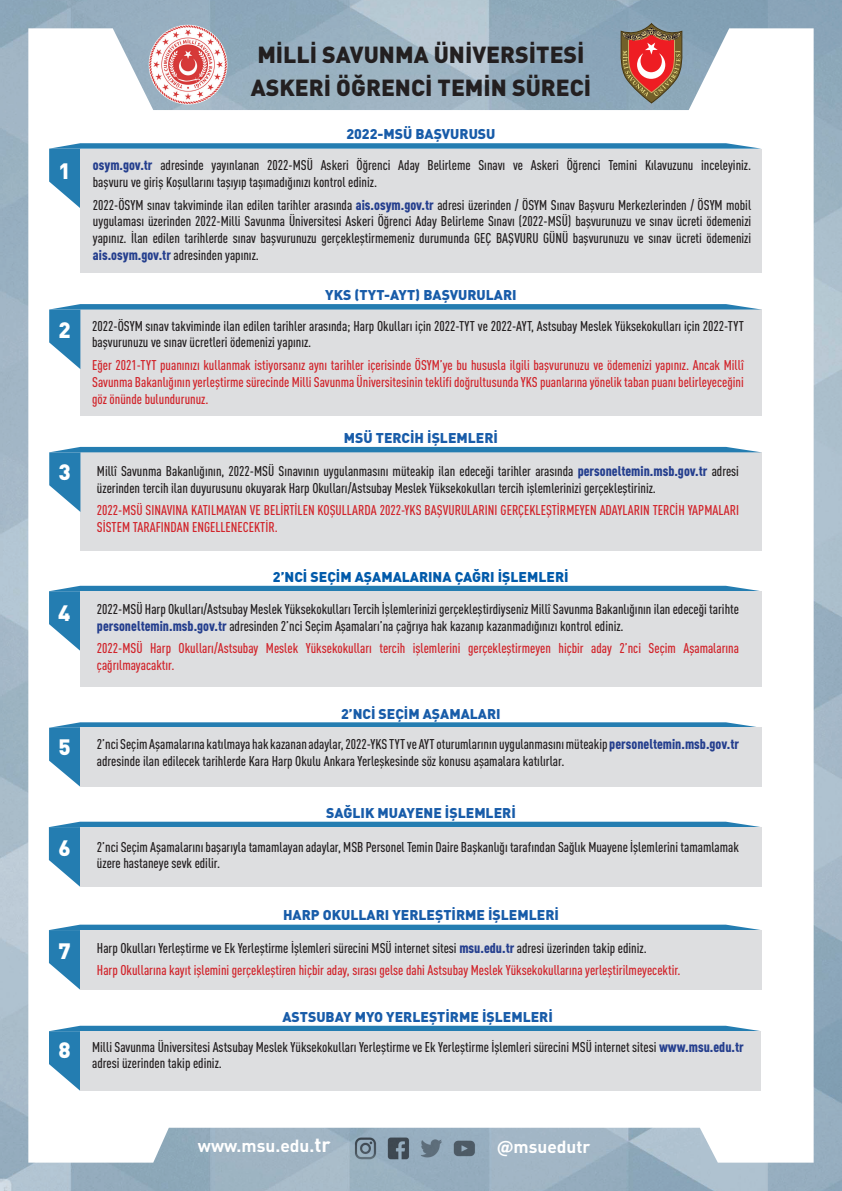
<style>
.page{position:relative;width:842px;height:1191px;background:#fff}
.page>*{position:absolute;margin:0;border:0;box-sizing:border-box;transform-origin:0 0}
.t1{font:900 23px/33.3px "DIN Pro";color:#231f20}
.t2{font:900 22px "DIN Pro";color:#fff}
.t3{font:700 17.3px "DIN Pro";color:#fff}
.t4{font:500 condensed 14px/16.8px "DIN Pro";color:#231f20}
.t5{font:500 condensed 14px/16.8px "DIN Pro";color:#d1232a}
.t6{font:900 14px "DIN Pro";color:#185ca9}
.t7{font:900 14px "DIN Pro";color:#015aaa}
.s1{font-weight:900;font-stretch:normal;font-size:22px;color:#fff}
.s2{font-weight:900;color:#253f8e}
.s3{color:#231f20}
.s4{font-size:20.2px}
</style>
<div class="page">
<img style="left:0;top:0;width:842px;height:1191px">
<svg style="left:49px;top:586px;width:712px;height:65px;background:#3c8bb9"></svg>
<div style="left:80px;top:591px;width:681px;height:95px;background:#dddee0"></div>
<svg style="left:49px;top:722px;width:712px;height:64px;background:#4490bc"></svg>
<div style="left:80px;top:727px;width:681px;height:59px;background:#dddee0"></div>
<svg style="left:49px;top:821px;width:712px;height:65px;background:#4a93be"></svg>
<div style="left:80px;top:827px;width:681px;height:59px;background:#dddee0"></div>
<svg style="left:49px;top:924px;width:712px;height:65px;background:#4993be"></svg>
<div style="left:80px;top:930px;width:681px;height:59px;background:#dddee0"></div>
<svg style="left:49px;top:1025px;width:712px;height:65px;background:#4c94bf"></svg>
<div style="left:80px;top:1031px;width:681px;height:60px;background:#dddee0"></div>
<div style="left:80px;top:149px;width:681px;height:124px;background:#dddee0"></div>
<svg style="left:49px;top:143px;width:712px;height:65px"></svg>
<div style="left:80px;top:309px;width:681px;height:107px;background:#dddee0"></div>
<svg style="left:49px;top:304px;width:712px;height:65px"></svg>
<div style="left:80px;top:452px;width:681px;height:98px;background:#dddee0"></div>
<svg style="left:49px;top:447px;width:712px;height:65px"></svg>
<img style="left:149px;top:25px;width:79px;height:79px">
<svg style="left:620px;top:24px;width:62px;height:80px;background:#ad6b60"></svg>
<img style="left:349px;top:1133px;width:131px;height:31px">
<h1 class="t1" style="left:251px;top:35px;width:342px">MİLLİ SAVUNMA ÜNİVERSİTESİ<br>ASKERİ ÖĞRENCİ TEMİN SÜRECİ</h1>
<p class="t6" style="left:346px;top:122px;width:151px">2022-MSÜ BAŞVURUSU</p>
<p class="t4" style="left:93px;top:156px;width:660px;text-indent:-34px"><span class="s1">1</span> <span class="s2">osym.gov.tr</span> adresinde yayınlanan 2022-MSÜ Askeri Öğrenci Aday Belirleme Sınavı ve Askeri Öğrenci Temini Kılavuzunu inceleyiniz. başvuru ve giriş Koşullarını taşıyıp taşımadığınızı kontrol ediniz.</p>
<p class="t4" style="left:93px;top:195px;width:660px;text-align:justify">2022-ÖSYM sınav takviminde ilan edilen tarihler arasında <span class="s2">ais.osym.gov.tr</span> adresi üzerinden / ÖSYM Sınav Başvuru Merkezlerinden / ÖSYM mobil uygulaması üzerinden 2022-Milli Savunma Üniversitesi Askeri Öğrenci Aday Belirleme Sınavı (2022-MSÜ) başvurunuzu ve sınav ücreti ödemenizi yapınız. İlan edilen tarihlerde sınav başvurunuzu gerçekleştirmemeniz durumunda GEÇ BAŞVURU GÜNÜ başvurunuzu ve sınav ücreti ödemenizi <span class="s2">ais.osym.gov.tr</span> adresinden yapınız.</p>
<p class="t6" style="left:325px;top:283px;width:193px">YKS (TYT-AYT) BAŞVURULARI</p>
<h2 class="t2" style="left:58px;top:311px;width:14px">2</h2>
<p class="t4" style="left:92px;top:316px;width:653px">2022-ÖSYM sınav takviminde ilan edilen tarihler arasında; Harp Okulları için 2022-TYT ve 2022-AYT, Astsubay Meslek Yüksekokulları için 2022-TYT başvurunuzu ve sınav ücretleri ödemenizi yapınız.</p>
<p class="t5" style="left:92px;top:355px;width:653px;text-align:justify">Eğer 2021-TYT puanınızı kullanmak istiyorsanız aynı tarihler içerisinde ÖSYM’ye bu hususla ilgili başvurunuzu ve ödemenizi yapınız. Ancak Millî Savunma Bakanlığının yerleştirme sürecinde Milli Savunma Üniversitesinin teklifi doğrultusunda YKS puanlarına yönelik taban puanı belirleyeceğini göz önünde bulundurunuz.</p>
<p class="t6" style="left:344px;top:425px;width:156px">MSÜ TERCİH İŞLEMLERİ</p>
<h2 class="t2" style="left:59px;top:453px;width:14px">3</h2>
<p class="t4" style="left:97px;top:461px;width:643px">Millî Savunma Bakanlığının, 2022-MSÜ Sınavının uygulanmasını müteakip ilan edeceği tarihler arasında <span class="s2">personeltemin.msb.gov.tr</span> adresi üzerinden tercih ilan duyurusunu okuyarak Harp Okulları/Astsubay Meslek Yüksekokulları tercih işlemlerinizi gerçekleştiriniz.</p>
<p class="t5" style="left:97px;top:500px;width:644px">2022-MSÜ SINAVINA KATILMAYAN VE BELİRTİLEN KOŞULLARDA 2022-YKS BAŞVURULARINI GERÇEKLEŞTİRMEYEN ADAYLARIN TERCİH YAPMALARI<br>SİSTEM TARAFINDAN ENGELLENECEKTİR.</p>
<p class="t7" style="left:273px;top:565px;width:297px">2’NCİ SEÇİM AŞAMALARINA ÇAĞRI İŞLEMLERİ</p>
<h2 class="t2" style="left:58px;top:594px;width:14px">4</h2>
<p class="t4" style="left:97px;top:599px;width:644px">2022-MSÜ Harp Okulları/Astsubay Meslek Yüksekokulları Tercih İşlemlerinizi gerçekleştirdiyseniz Millî Savunma Bakanlığının ilan edeceği tarihte <span class="s2">personeltemin.msb.gov.tr</span> adresinden 2’nci Seçim Aşamaları’na çağrıya hak kazanıp kazanmadığınızı kontrol ediniz.</p>
<p class="t5" style="left:97px;top:638px;width:644px">2022-MSÜ Harp Okulları/Astsubay Meslek Yüksekokulları tercih işlemlerini gerçekleştirmeyen hiçbir aday 2’nci Seçim Aşamalarına çağrılmayacaktır.</p>
<p class="t6" style="left:341px;top:701px;width:161px">2’NCİ SEÇİM AŞAMALARI</p>
<h2 class="t2" style="left:58px;top:728px;width:14px">5</h2>
<p class="t4" style="left:97px;top:735px;width:644px">2’nci Seçim Aşamalarına katılmaya hak kazanan adaylar, 2022-YKS TYT ve AYT oturumlarının uygulanmasını müteakip <span class="s2">personeltemin.msb.gov.tr </span>adresinde ilan edilecek tarihlerde Kara Harp Okulu Ankara Yerleşkesinde söz konusu aşamalara katılırlar.</p>
<p class="t6" style="left:326px;top:801px;width:191px">SAĞLIK MUAYENE İŞLEMLERİ</p>
<h2 class="t2" style="left:59px;top:829px;width:14px">6</h2>
<p class="t4" style="left:97px;top:837px;width:643px">2’nci Seçim Aşamalarını başarıyla tamamlayan adaylar, MSB Personel Temin Daire Başkanlığı tarafından Sağlık Muayene İşlemlerini tamamlamak üzere hastaneye sevk edilir.</p>
<p class="t6" style="left:283px;top:903px;width:277px">HARP OKULLARI YERLEŞTİRME İŞLEMLERİ</p>
<h2 class="t2" style="left:59px;top:931px;width:14px">7</h2>
<p class="t5" style="left:97px;top:935px;width:585px;line-height:22.5px"><span class="s3">Harp Okulları Yerleştirme ve Ek Yerleştirme İşlemleri sürecini MSÜ internet sitesi</span> <span class="s2">msu.edu.tr</span> <span class="s3">adresi üzerinden takip ediniz.<br></span>Harp Okullarına kayıt işlemini gerçekleştiren hiçbir aday, sırası gelse dahi Astsubay Meslek Yüksekokullarına yerleştirilmeyecektir.</p>
<p class="t6" style="left:282px;top:1004px;width:272px">ASTSUBAY MYO YERLEŞTİRME İŞLEMLERİ</p>
<h2 class="t2" style="left:59px;top:1031px;width:14px">8</h2>
<p class="t4" style="left:92px;top:1037px;width:653px">Milli Savunma Üniversitesi Astsubay Meslek Yüksekokulları Yerleştirme ve Ek Yerleştirme İşlemleri sürecini MSÜ internet sitesi <span class="s2">www.msu.edu.tr </span>adresi üzerinden takip ediniz.</p>
<p class="t3" style="left:198px;top:1131px;width:134px">www.msu.edu.<span class="s4">tr</span></p>
<p class="t3" style="left:497px;top:1132px;width:95px">@msuedutr</p>
</div>
